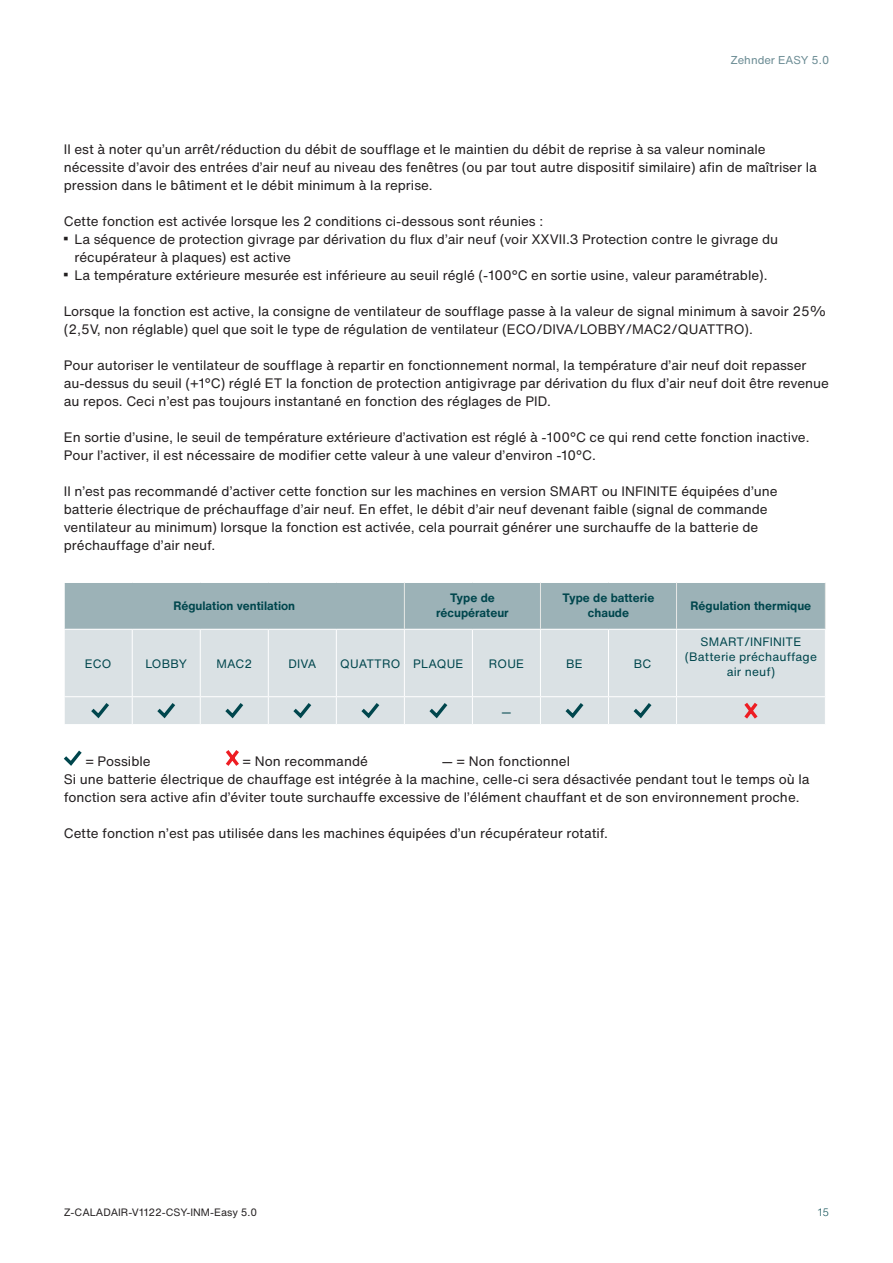
<style>
.page{position:relative;width:893px;height:1263px;background:#fff}
.page>*{position:absolute;margin:0;border:0;box-sizing:border-box;transform-origin:0 0}
.t1{font:13.5px/18px "Helvetica Now Text";color:#231f20}
.t2{font:12px/15px "Helvetica Now Text";letter-spacing:.015em;color:#00464d;text-align:center}
.t3{font:700 12px/15px "Helvetica Now Text";color:#00464d;text-align:center}
.t4{font:11.25px "Helvetica Now Text";color:#6a8b93}
.t5{font:10.5px "Helvetica Now Text";color:#231f20}
.t6{font:300 10.5px "Helvetica Now Text";color:#00464d}
</style>
<div class="page">
<svg style="left:63px;top:750px;width:19px;height:16px"></svg>
<svg style="left:226px;top:750px;width:13px;height:16px"></svg>
<div style="left:65px;top:583px;width:760px;height:46px;background:#9cb2b7"></div>
<div style="left:65px;top:630px;width:760px;height:66px;background:#dae1e4"></div>
<hr style="left:132px;top:630px;width:1px;height:66px;background:#fff">
<hr style="left:200px;top:630px;width:1px;height:66px;background:#fff">
<hr style="left:268px;top:630px;width:1px;height:66px;background:#fff">
<hr style="left:336px;top:630px;width:1px;height:66px;background:#fff">
<hr style="left:404px;top:630px;width:1px;height:66px;background:#fff">
<hr style="left:472px;top:630px;width:1px;height:66px;background:#fff">
<hr style="left:540px;top:630px;width:1px;height:66px;background:#fff">
<hr style="left:608px;top:630px;width:1px;height:66px;background:#fff">
<hr style="left:676px;top:630px;width:1px;height:66px;background:#fff">
<hr style="left:404px;top:583px;width:1px;height:46px;background:#e8e9e7">
<hr style="left:540px;top:583px;width:1px;height:46px;background:#e8e9e7">
<hr style="left:676px;top:583px;width:1px;height:46px;background:#e8e9e7">
<hr style="left:825px;top:583px;width:1px;height:46px;background:#e8e9e7">
<svg style="left:65px;top:697px;width:760px;height:27px"></svg>
<p class="t4" style="left:730px;top:51px;width:100px">Zehnder EASY 5.0</p>
<p class="t1" style="left:64px;top:140px;width:754px">Il est à noter qu’un arrêt/réduction du débit de soufflage et le maintien du débit de reprise à sa valeur nominale nécessite d’avoir des entrées d’air neuf au niveau des fenêtres (ou par tout autre dispositif similaire) afin de maîtriser la pression dans le bâtiment et le débit minimum à la reprise.</p>
<p class="t1" style="left:64px;top:212px;width:481px">Cette fonction est activée lorsque les 2 conditions ci-dessous sont réunies :</p>
<p class="t1" style="left:74px;top:230px;width:705px;text-indent:-11px"><sup>■</sup> La séquence de protection givrage par dérivation du flux d’air neuf (voir XXVII.3 Protection contre le givrage du récupérateur à plaques) est active</p>
<p class="t1" style="left:64px;top:266px;width:705px"><sup>■</sup> La température extérieure mesurée est inférieure au seuil réglé (-100°C en sortie usine, valeur paramétrable).</p>
<p class="t1" style="left:64px;top:302px;width:764px">Lorsque la fonction est active, la consigne de ventilateur de soufflage passe à la valeur de signal minimum à savoir 25% (2,5V, non réglable) quel que soit le type de régulation de ventilateur (ECO/DIVA/LOBBY/MAC2/QUATTRO).</p>
<p class="t1" style="left:64px;top:356px;width:767px">Pour autoriser le ventilateur de soufflage à repartir en fonctionnement normal, la température d’air neuf doit repasser au-dessus du seuil (+1°C) réglé ET la fonction de protection antigivrage par dérivation du flux d’air neuf doit être revenue au repos. Ceci n’est pas toujours instantané en fonction des réglages de PID.</p>
<p class="t1" style="left:64px;top:428px;width:747px">En sortie d’usine, le seuil de température extérieure d’activation est réglé à -100°C ce qui rend cette fonction inactive.<br>Pour l’activer, il est nécessaire de modifier cette valeur à une valeur d’environ -10°C.</p>
<p class="t1" style="left:64px;top:482px;width:715px">Il n’est pas recommandé d’activer cette fonction sur les machines en version SMART ou INFINITE équipées d’une batterie électrique de préchauffage d’air neuf. En effet, le débit d’air neuf devenant faible (signal de commande ventilateur au minimum) lorsque la fonction est activée, cela pourrait générer une surchauffe de la batterie de préchauffage d’air neuf.</p>
<p class="t3" style="left:173px;top:598px;width:123px">Régulation ventilation</p>
<p class="t3" style="left:436px;top:590px;width:74px">Type de récupérateur</p>
<p class="t3" style="left:563px;top:590px;width:93px">Type de batterie chaude</p>
<p class="t3" style="left:691px;top:598px;width:122px">Régulation thermique</p>
<p class="t2" style="left:85px;top:656px;width:28px">ECO</p>
<p class="t2" style="left:146px;top:656px;width:43px">LOBBY</p>
<p class="t2" style="left:216px;top:656px;width:37px">MAC2</p>
<p class="t2" style="left:288px;top:656px;width:29px">DIVA</p>
<p class="t2" style="left:340px;top:656px;width:125px">QUATTRO PLAQUE</p>
<p class="t2" style="left:489px;top:656px;width:37px">ROUE</p>
<p class="t2" style="left:566px;top:656px;width:18px">BE</p>
<p class="t2" style="left:634px;top:656px;width:19px">BC</p>
<p class="t2" style="left:501px;top:704px;width:11px">—</p>
<p class="t2" style="left:685px;top:634px;width:134px">SMART/INFINITE (Batterie préchauffage air neuf)</p>
<p class="t1" style="left:85px;top:752px;width:67px">= Possible</p>
<p class="t1" style="left:243px;top:752px;width:127px">= Non recommandé</p>
<p class="t1" style="left:64px;top:752px;width:747px;text-indent:378px">— = Non fonctionnel<br>Si une batterie électrique de chauffage est intégrée à la machine, celle-ci sera désactivée pendant tout le temps où la fonction sera active afin d’éviter toute surchauffe excessive de l’élément chauffant et de son environnement proche.</p>
<p class="t1" style="left:64px;top:824px;width:546px">Cette fonction n’est pas utilisée dans les machines équipées d’un récupérateur rotatif.</p>
<p class="t5" style="left:64px;top:1204px;width:195px">Z-CALADAIR-V1122-CSY-INM-Easy 5.0</p>
<p class="t6" style="left:818px;top:1204px;width:13px">15</p>
</div>
